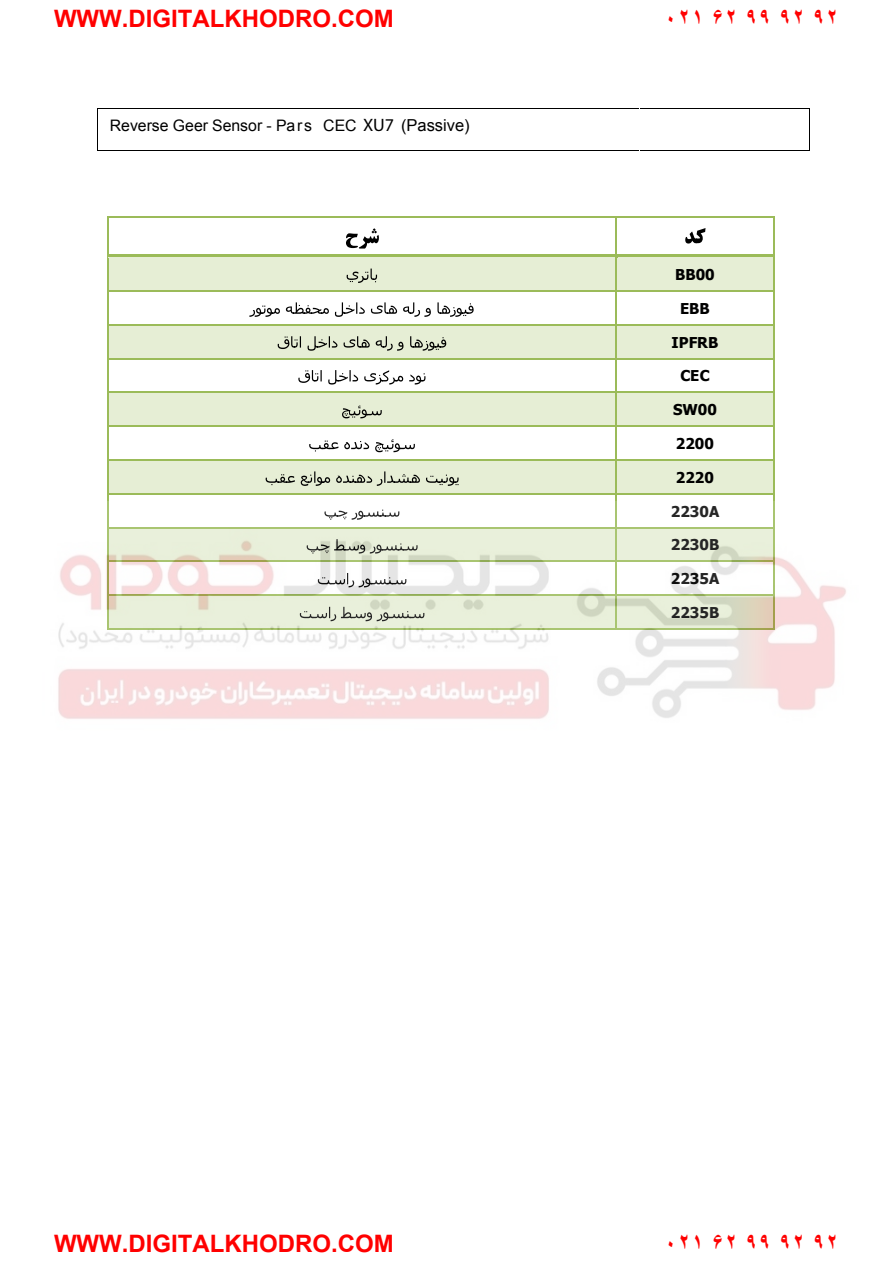
<style>
.page{position:relative;width:893px;height:1263px;background:#fff}
.page>*{position:absolute;margin:0;border:0;box-sizing:border-box;transform-origin:0 0}
.t1{font:700 24px "Arial";color:#f00}
.t2{font:15.9px "Arial";color:#000}
.t3{font:700 15px "Tahoma";color:#000}
.s1{font-family:"Myriad Pro";font-size:18px}
.s2{font-size:16.5px}
</style>
<div class="page">
<hr style="left:98px;top:108px;width:541px;height:1px;background:#000">
<hr style="left:640px;top:108px;width:169px;height:1px;background:#000">
<hr style="left:97px;top:109px;width:1px;height:41px;background:#000">
<hr style="left:98px;top:150px;width:541px;height:1px;background:#000">
<hr style="left:640px;top:150px;width:169px;height:1px;background:#000">
<hr style="left:809px;top:109px;width:1px;height:41px;background:#000">
<svg style="left:685px;top:228px;width:21px;height:16px"></svg>
<svg style="left:346px;top:228px;width:33px;height:21px"></svg>
<hr style="left:109px;top:216px;width:506px;height:1px;background:#9bbb59">
<hr style="left:616px;top:216px;width:157px;height:1px;background:#9bbb59">
<hr style="left:107px;top:217px;width:2px;height:38px;background:#9bbb59">
<hr style="left:615px;top:217px;width:1px;height:38px;background:#9bbb59">
<hr style="left:773px;top:217px;width:2px;height:38px;background:#9bbb59">
<div style="left:616px;top:258px;width:157px;height:7px;background:#e6eed5"></div>
<div style="left:616px;top:265px;width:8px;height:18px;background:#e6eed5"></div>
<div style="left:766px;top:265px;width:7px;height:18px;background:#e6eed5"></div>
<div style="left:616px;top:283px;width:157px;height:7px;background:#e6eed5"></div>
<div style="left:624px;top:265px;width:142px;height:18px;background:#e6eed5"></div>
<div style="left:109px;top:258px;width:506px;height:7px;background:#e6eed5"></div>
<div style="left:109px;top:265px;width:7px;height:18px;background:#e6eed5"></div>
<div style="left:608px;top:265px;width:7px;height:18px;background:#e6eed5"></div>
<div style="left:109px;top:283px;width:506px;height:7px;background:#e6eed5"></div>
<div style="left:116px;top:265px;width:492px;height:18px;background:#e6eed5"></div>
<svg style="left:347px;top:269px;width:30px;height:14px"></svg>
<hr style="left:109px;top:255px;width:506px;height:3px;background:#9bbb59">
<hr style="left:618px;top:255px;width:155px;height:3px;background:#9bbb59">
<hr style="left:107px;top:258px;width:2px;height:32px;background:#9bbb59">
<hr style="left:615px;top:258px;width:1px;height:32px;background:#9bbb59">
<hr style="left:773px;top:258px;width:2px;height:32px;background:#9bbb59">
<svg style="left:249px;top:302px;width:225px;height:15px"></svg>
<hr style="left:109px;top:290px;width:506px;height:2px;background:#9bbb59">
<hr style="left:616px;top:290px;width:157px;height:2px;background:#9bbb59">
<hr style="left:107px;top:292px;width:2px;height:32px;background:#9bbb59">
<hr style="left:615px;top:292px;width:1px;height:32px;background:#9bbb59">
<hr style="left:773px;top:292px;width:2px;height:32px;background:#9bbb59">
<div style="left:616px;top:325px;width:157px;height:8px;background:#e6eed5"></div>
<div style="left:616px;top:333px;width:8px;height:18px;background:#e6eed5"></div>
<div style="left:766px;top:333px;width:7px;height:18px;background:#e6eed5"></div>
<div style="left:616px;top:351px;width:157px;height:7px;background:#e6eed5"></div>
<div style="left:624px;top:333px;width:142px;height:18px;background:#e6eed5"></div>
<div style="left:109px;top:325px;width:506px;height:8px;background:#e6eed5"></div>
<div style="left:109px;top:333px;width:7px;height:18px;background:#e6eed5"></div>
<div style="left:608px;top:333px;width:7px;height:18px;background:#e6eed5"></div>
<div style="left:109px;top:351px;width:506px;height:7px;background:#e6eed5"></div>
<div style="left:116px;top:333px;width:492px;height:18px;background:#e6eed5"></div>
<svg style="left:278px;top:336px;width:168px;height:15px"></svg>
<hr style="left:109px;top:324px;width:506px;height:1px;background:#9bbb59">
<hr style="left:616px;top:324px;width:157px;height:1px;background:#9bbb59">
<hr style="left:107px;top:325px;width:2px;height:33px;background:#9bbb59">
<hr style="left:615px;top:325px;width:1px;height:33px;background:#9bbb59">
<hr style="left:773px;top:325px;width:2px;height:33px;background:#9bbb59">
<svg style="left:298px;top:370px;width:127px;height:15px"></svg>
<hr style="left:109px;top:358px;width:506px;height:1px;background:#9bbb59">
<hr style="left:616px;top:358px;width:157px;height:1px;background:#9bbb59">
<hr style="left:107px;top:359px;width:2px;height:33px;background:#9bbb59">
<hr style="left:615px;top:359px;width:1px;height:33px;background:#9bbb59">
<hr style="left:773px;top:359px;width:2px;height:33px;background:#9bbb59">
<div style="left:616px;top:393px;width:157px;height:7px;background:#e6eed5"></div>
<div style="left:616px;top:400px;width:8px;height:18px;background:#e6eed5"></div>
<div style="left:766px;top:400px;width:7px;height:18px;background:#e6eed5"></div>
<div style="left:616px;top:418px;width:157px;height:8px;background:#e6eed5"></div>
<div style="left:624px;top:400px;width:142px;height:18px;background:#e6eed5"></div>
<div style="left:109px;top:393px;width:506px;height:7px;background:#e6eed5"></div>
<div style="left:109px;top:400px;width:7px;height:18px;background:#e6eed5"></div>
<div style="left:608px;top:400px;width:7px;height:18px;background:#e6eed5"></div>
<div style="left:109px;top:418px;width:506px;height:8px;background:#e6eed5"></div>
<div style="left:116px;top:400px;width:492px;height:18px;background:#e6eed5"></div>
<svg style="left:342px;top:406px;width:40px;height:12px"></svg>
<hr style="left:109px;top:392px;width:506px;height:1px;background:#9bbb59">
<hr style="left:616px;top:392px;width:157px;height:1px;background:#9bbb59">
<hr style="left:107px;top:393px;width:2px;height:33px;background:#9bbb59">
<hr style="left:615px;top:393px;width:1px;height:33px;background:#9bbb59">
<hr style="left:773px;top:393px;width:2px;height:33px;background:#9bbb59">
<svg style="left:309px;top:439px;width:106px;height:13px"></svg>
<hr style="left:109px;top:426px;width:506px;height:1px;background:#9bbb59">
<hr style="left:616px;top:426px;width:157px;height:1px;background:#9bbb59">
<hr style="left:107px;top:427px;width:2px;height:32px;background:#9bbb59">
<hr style="left:615px;top:427px;width:1px;height:32px;background:#9bbb59">
<hr style="left:773px;top:427px;width:2px;height:32px;background:#9bbb59">
<div style="left:616px;top:461px;width:157px;height:7px;background:#e6eed5"></div>
<div style="left:616px;top:468px;width:8px;height:18px;background:#e6eed5"></div>
<div style="left:766px;top:468px;width:7px;height:18px;background:#e6eed5"></div>
<div style="left:616px;top:486px;width:157px;height:7px;background:#e6eed5"></div>
<div style="left:624px;top:468px;width:142px;height:18px;background:#e6eed5"></div>
<div style="left:109px;top:461px;width:506px;height:7px;background:#e6eed5"></div>
<div style="left:109px;top:468px;width:7px;height:18px;background:#e6eed5"></div>
<div style="left:608px;top:468px;width:7px;height:18px;background:#e6eed5"></div>
<div style="left:109px;top:486px;width:506px;height:7px;background:#e6eed5"></div>
<div style="left:116px;top:468px;width:492px;height:18px;background:#e6eed5"></div>
<svg style="left:266px;top:471px;width:193px;height:15px"></svg>
<hr style="left:109px;top:459px;width:506px;height:2px;background:#9bbb59">
<hr style="left:616px;top:459px;width:157px;height:2px;background:#9bbb59">
<hr style="left:107px;top:461px;width:2px;height:32px;background:#9bbb59">
<hr style="left:615px;top:461px;width:1px;height:32px;background:#9bbb59">
<hr style="left:773px;top:461px;width:2px;height:32px;background:#9bbb59">
<hr style="left:109px;top:493px;width:506px;height:2px;background:#9bbb59">
<hr style="left:616px;top:493px;width:157px;height:2px;background:#9bbb59">
<hr style="left:107px;top:495px;width:2px;height:32px;background:#9bbb59">
<hr style="left:615px;top:495px;width:1px;height:32px;background:#9bbb59">
<hr style="left:773px;top:495px;width:2px;height:32px;background:#9bbb59">
<img style="left:58px;top:501px;width:788px;height:218px">
<p class="t1" style="left:54px;top:2px;width:341px">WWW.DIGITALKHODRO.COM</p>
<p class="t1" style="left:664px;top:2px;width:176px">۰۲۱ ۶۲ ۹۹ ۹۲ ۹۲</p>
<p class="t2" style="left:110px;top:115px;width:361px">Reverse Geer Sensor - Pars CEC <span class="s1">XU7</span> <span class="s2">(Passive)</span></p>
<p class="t3" style="left:675px;top:264px;width:41px">BB00</p>
<p class="t3" style="left:680px;top:298px;width:31px">EBB</p>
<p class="t3" style="left:672px;top:332px;width:48px">IPFRB</p>
<p class="t3" style="left:680px;top:365px;width:31px">CEC</p>
<p class="t3" style="left:673px;top:399px;width:45px">SW00</p>
<p class="t3" style="left:676px;top:433px;width:40px">2200</p>
<p class="t3" style="left:676px;top:467px;width:40px">2220</p>
<p class="t3" style="left:671px;top:501px;width:50px">2230A</p>
<p class="t3" style="left:671px;top:534px;width:50px">2230B</p>
<p class="t3" style="left:671px;top:568px;width:50px">2235A</p>
<p class="t3" style="left:671px;top:602px;width:50px">2235B</p>
<p class="t1" style="left:54px;top:1226px;width:341px">WWW.DIGITALKHODRO.COM</p>
<p class="t1" style="left:664px;top:1226px;width:176px">۰۲۱ ۶۲ ۹۹ ۹۲ ۹۲</p>
</div>
